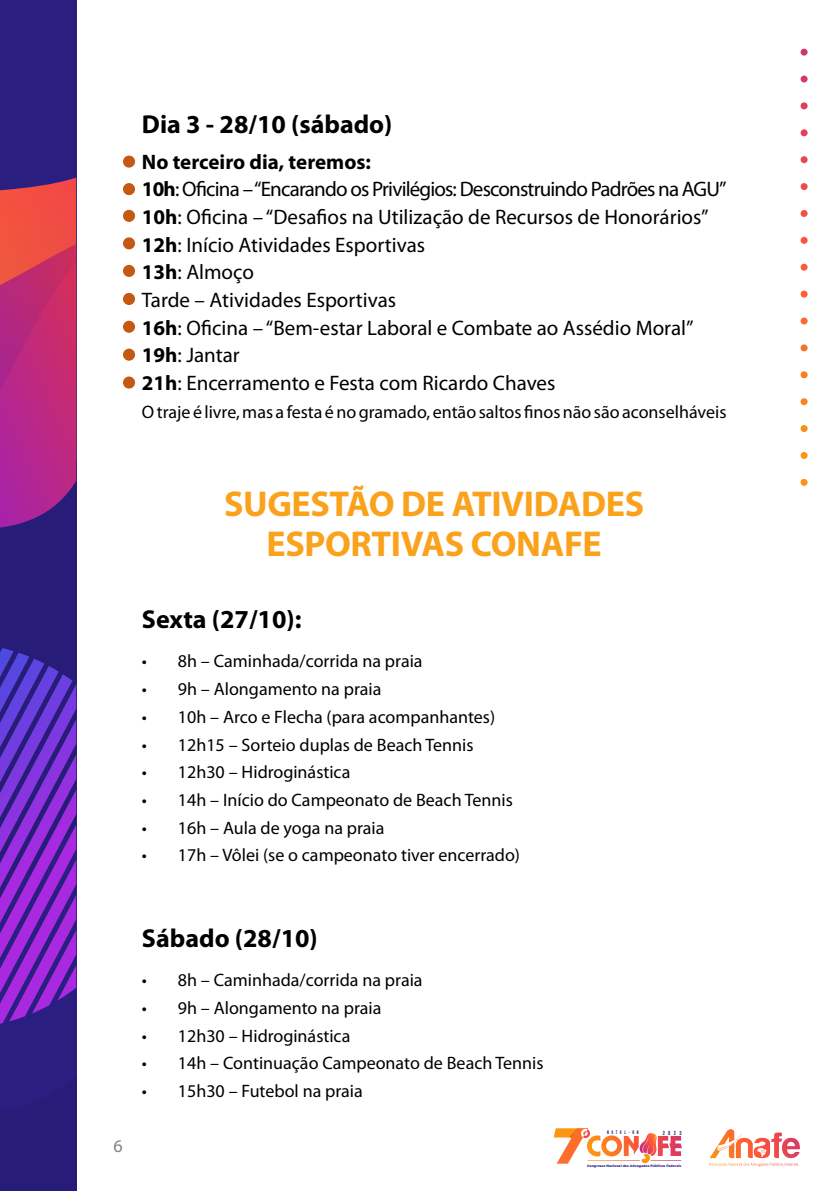
<style>
.page{position:relative;width:840px;height:1191px;background:#fff}
.page>*{position:absolute;margin:0;border:0;box-sizing:border-box;transform-origin:0 0}
.t1{font:700 36px/40px "Myriad Pro";letter-spacing:-.01em;color:#faa21b;text-align:center}
.t2{font:700 26px "Myriad Pro";color:#000}
.t3{font:21px/27.6px "Myriad Pro";color:#000}
.t4{font:18px "Myriad Pro";color:#000}
.t5{font:18px "Myriad Pro";color:#808285}
.t6{font:4.2px "Gobold Extra 1";color:#2a1f80}
.t7{font:3.8px "Gobold Extra 1";letter-spacing:.675em;color:#2a1f80}
.t8{font:800 3.4px "Montserrat";color:#2a1f80}
.s1{font-weight:700}
</style>
<div class="page">
<div style="left:0;top:527px;width:76px;height:664px;background:#271c78"></div>
<svg style="left:0;top:648px;width:76px;height:375px;background:#6b2abc"></svg>
<svg style="left:0;top:0;width:76px;height:527px;background:#8c2a76"></svg>
<svg style="left:800px;top:49px;width:7px;height:437px"></svg>
<svg style="left:553px;top:1128px;width:128px;height:35px"></svg>
<svg style="left:709px;top:1129px;width:72px;height:29px"></svg>
<div style="left:123px;top:156px;width:12px;height:12px;background:#c45911;border-radius:50%"></div>
<div style="left:123px;top:183px;width:12px;height:12px;background:#c45911;border-radius:50%"></div>
<div style="left:123px;top:210px;width:12px;height:12px;background:#c45911;border-radius:50%"></div>
<div style="left:123px;top:237px;width:12px;height:12px;background:#c45911;border-radius:50%"></div>
<div style="left:123px;top:265px;width:12px;height:12px;background:#c45911;border-radius:50%"></div>
<div style="left:123px;top:293px;width:12px;height:12px;background:#c45911;border-radius:50%"></div>
<div style="left:123px;top:321px;width:12px;height:12px;background:#c45911;border-radius:50%"></div>
<div style="left:123px;top:348px;width:12px;height:13px;background:#c45911;border-radius:50%"></div>
<div style="left:123px;top:376px;width:12px;height:12px;background:#c45911;border-radius:50%"></div>
<h2 class="t2" style="left:142px;top:107px;width:252px">Dia 3 - 28/10 (sábado)</h2>
<p class="t3" style="left:142px;top:147px;width:585px"><span class="s1">No terceiro dia, teremos:<br>10h</span>: Oficina – “Encarando os Privilégios: Desconstruindo Padrões na AGU” <span class="s1">10h</span>: Oficina – “Desafios na Utilização de Recursos de Honorários” <span class="s1">12h</span>: Início Atividades Esportivas<br><span class="s1">13h</span>: Almoço<br>Tarde – Atividades Esportivas<br><span class="s1">16h</span>: Oficina – “Bem-estar Laboral e Combate ao Assédio Moral” <span class="s1">19h</span>: Jantar<br><span class="s1">21h</span>: Encerramento e Festa com Ricardo Chaves</p>
<p class="t4" style="left:142px;top:400px;width:585px">O traje é livre, mas a festa é no gramado, então saltos finos não são aconselháveis</p>
<h1 class="t1" style="left:224px;top:483px;width:421px">SUGESTÃO DE ATIVIDADES<br>ESPORTIVAS CONAFE</h1>
<h2 class="t2" style="left:142px;top:603px;width:161px">Sexta (27/10):</h2>
<p class="t4" style="left:142px;top:650px;width:282px">• 8h – Caminhada/corrida na praia</p>
<p class="t4" style="left:142px;top:678px;width:241px">• 9h – Alongamento na praia</p>
<p class="t4" style="left:142px;top:705px;width:354px">• 10h – Arco e Flecha (para acompanhantes)</p>
<p class="t4" style="left:142px;top:733px;width:333px">• 12h15 – Sorteio duplas de Beach Tennis</p>
<p class="t4" style="left:142px;top:761px;width:210px">• 12h30 – Hidroginástica</p>
<p class="t4" style="left:142px;top:788px;width:372px">• 14h – Início do Campeonato de Beach Tennis</p>
<p class="t4" style="left:142px;top:816px;width:244px">• 16h – Aula de yoga na praia</p>
<p class="t4" style="left:142px;top:844px;width:379px">• 17h – Vôlei (se o campeonato tiver encerrado)</p>
<p class="t5" style="left:113px;top:1134px;width:11px">6</p>
<h2 class="t2" style="left:142px;top:921px;width:177px">Sábado (28/10)</h2>
<p class="t4" style="left:142px;top:969px;width:282px">• 8h – Caminhada/corrida na praia</p>
<p class="t4" style="left:142px;top:996px;width:241px">• 9h – Alongamento na praia</p>
<p class="t4" style="left:142px;top:1024px;width:210px">• 12h30 – Hidroginástica</p>
<p class="t4" style="left:142px;top:1052px;width:403px">• 14h – Continuação Campeonato de Beach Tennis</p>
<p class="t4" style="left:142px;top:1079px;width:222px">• 15h30 – Futebol na praia</p>
<p class="t6" style="left:662px;top:1129px;width:20px">2023</p>
<p class="t8" style="left:586px;top:1163px;width:96px">Congresso Nacional dos Advogados Públicos Federais</p>
<p class="t7" style="left:606px;top:1130px;width:33px">NATAL-RN</p>
</div>
